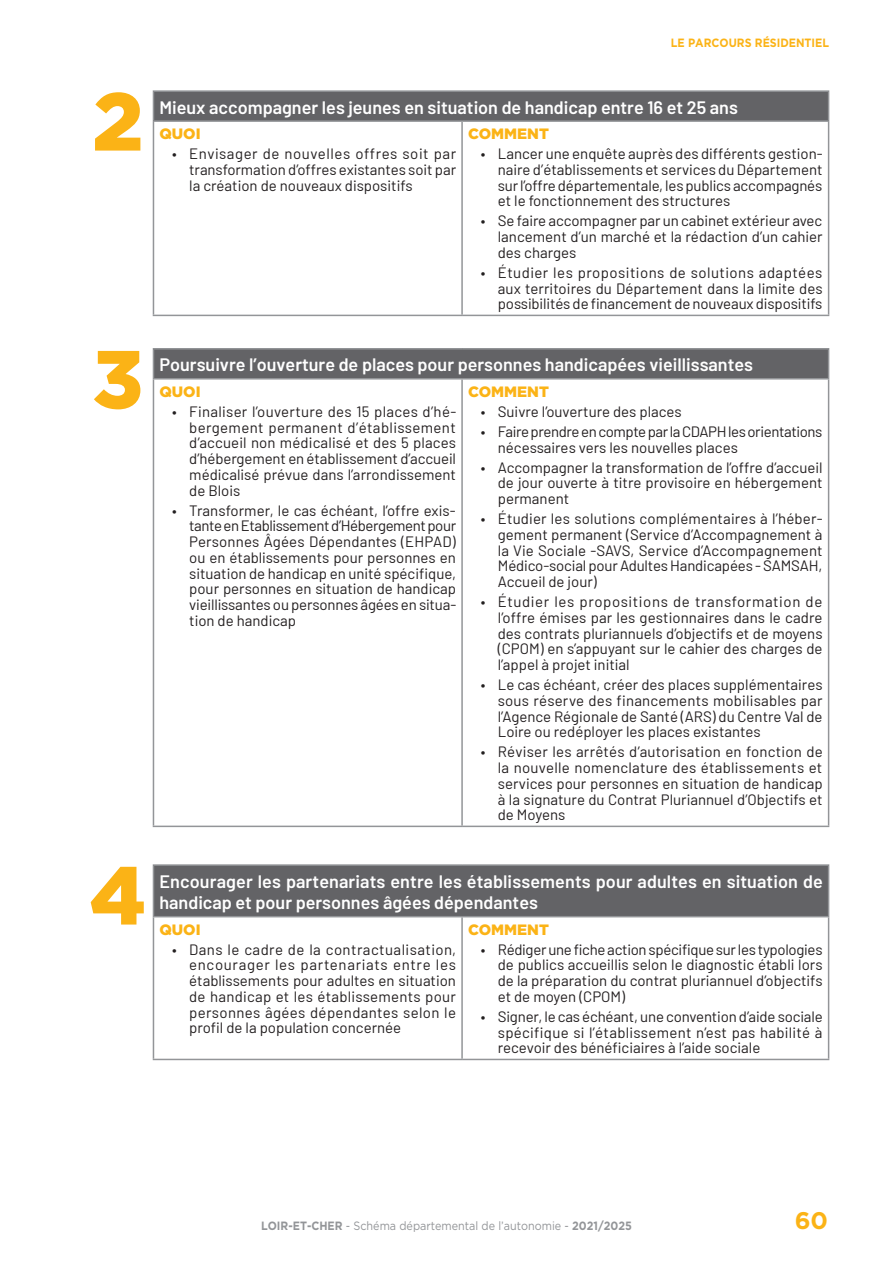
<style>
.page{position:relative;width:893px;height:1263px;background:#fff}
.page>*{position:absolute;margin:0;border:0;box-sizing:border-box;transform-origin:0 0}
.t1{font:900 81.9px "Gotham";color:#fbb316}
.t2{font:700 24px "Gotham";color:#fbb316}
.t3{font:600 18px/21.6px "Barlow";color:#fff}
.t4{font:15px/15.8px "Barlow";color:#231f20;text-align:justify}
.t5{font:15px/15.8px "Barlow";letter-spacing:-.025em;color:#231f20}
.t6{font:900 15px "Gotham";color:#fbb316}
.t7{font:12px "Gotham";color:#939598;scale:.9 1}
.t8{font:700 12px "Gotham";color:#fbb316;scale:.9 1}
.s1{font-weight:700}
</style>
<div class="page">
<div style="left:153px;top:91px;width:676px;height:30px;background:#636366"></div>
<svg style="left:154px;top:122px;width:674px;height:193px"></svg>
<hr style="left:153px;top:90px;width:309px;height:2px;background:#939598">
<svg style="left:153px;top:92px;width:1px;height:28px"></svg>
<hr style="left:462px;top:90px;width:367px;height:2px;background:#939598">
<svg style="left:828px;top:92px;width:1px;height:28px"></svg>
<hr style="left:153px;top:120px;width:309px;height:2px;background:#939598">
<hr style="left:153px;top:122px;width:1px;height:193px;background:#939598">
<hr style="left:462px;top:120px;width:367px;height:2px;background:#939598">
<hr style="left:461px;top:122px;width:2px;height:193px;background:#939598">
<hr style="left:828px;top:122px;width:1px;height:193px;background:#939598">
<hr style="left:153px;top:315px;width:309px;height:1px;background:#939598">
<hr style="left:462px;top:315px;width:367px;height:1px;background:#939598">
<div style="left:153px;top:865px;width:676px;height:52px;background:#636366"></div>
<svg style="left:154px;top:917px;width:674px;height:142px"></svg>
<hr style="left:153px;top:864px;width:309px;height:2px;background:#939598">
<hr style="left:153px;top:866px;width:1px;height:50px;background:#939598">
<hr style="left:462px;top:864px;width:367px;height:2px;background:#939598">
<hr style="left:828px;top:866px;width:1px;height:50px;background:#939598">
<hr style="left:153px;top:916px;width:309px;height:1px;background:#939598">
<hr style="left:153px;top:917px;width:1px;height:142px;background:#939598">
<hr style="left:462px;top:916px;width:367px;height:1px;background:#939598">
<hr style="left:461px;top:917px;width:2px;height:142px;background:#939598">
<hr style="left:828px;top:917px;width:1px;height:142px;background:#939598">
<hr style="left:153px;top:1059px;width:309px;height:1px;background:#939598">
<hr style="left:462px;top:1059px;width:367px;height:1px;background:#939598">
<div style="left:153px;top:349px;width:676px;height:30px;background:#636366"></div>
<svg style="left:154px;top:380px;width:674px;height:446px"></svg>
<hr style="left:153px;top:348px;width:309px;height:2px;background:#939598">
<svg style="left:153px;top:350px;width:1px;height:28px"></svg>
<hr style="left:462px;top:348px;width:367px;height:2px;background:#939598">
<svg style="left:828px;top:350px;width:1px;height:28px"></svg>
<hr style="left:153px;top:378px;width:309px;height:2px;background:#939598">
<hr style="left:153px;top:380px;width:1px;height:446px;background:#939598">
<hr style="left:462px;top:378px;width:367px;height:2px;background:#939598">
<hr style="left:461px;top:380px;width:2px;height:446px;background:#939598">
<hr style="left:828px;top:380px;width:1px;height:446px;background:#939598">
<hr style="left:153px;top:826px;width:309px;height:1px;background:#939598">
<hr style="left:462px;top:826px;width:367px;height:1px;background:#939598">
<p class="t8" style="left:671px;top:35px;width:177px">LE PARCOURS RÉSIDENTIEL</p>
<h1 class="t1" style="left:92px;top:65px;width:53px">2</h1>
<h1 class="t1" style="left:92px;top:323px;width:52px">3</h1>
<p class="t3" style="left:159px;top:96px;width:580px">Mieux accompagner les jeunes en situation de handicap entre 16 et 25 ans</p>
<p class="t6" style="left:159px;top:123px;width:43px">QUOI</p>
<p class="t4" style="left:189px;top:145px;width:268px;text-indent:-17px">• Envisager de nouvelles offres soit par transformation d’offres existantes soit par la création de nouveaux dispositifs</p>
<p class="t6" style="left:468px;top:123px;width:82px">COMMENT</p>
<p class="t4" style="left:498px;top:145px;width:326px;text-indent:-17px">• Lancer une enquête auprès des différents gestion&shy;naire d’établissements et services du Département sur l’offre départementale, les publics accompagnés et le fonctionnement des structures</p>
<p class="t4" style="left:498px;top:213px;width:326px;text-indent:-17px">• Se faire accompagner par un cabinet extérieur avec lancement d’un marché et la rédaction d’un cahier des charges</p>
<p class="t4" style="left:498px;top:264px;width:326px;text-indent:-17px">• Étudier les propositions de solutions adaptées aux territoires du Département dans la limite des possibilités de financement de nouveaux dispositifs</p>
<p class="t3" style="left:159px;top:354px;width:595px">Poursuivre l’ouverture de places pour personnes handicapées vieillissantes</p>
<p class="t6" style="left:159px;top:381px;width:43px">QUOI</p>
<p class="t4" style="left:189px;top:403px;width:268px;text-indent:-17px">• Finaliser l’ouverture des 15 places d’hé&shy;bergement permanent d’établissement d’accueil non médicalisé et des 5 places d’hébergement en établissement d’accueil médicalisé prévue dans l’arrondissement de Blois</p>
<p class="t4" style="left:189px;top:502px;width:268px;text-indent:-17px">• Transformer, le cas échéant, l’offre exis&shy;tante en Etablissement d’Hébergement pour Personnes Âgées Dépendantes (EHPAD) ou en établissements pour personnes en situation de handicap en unité spécifique, pour personnes en situation de handicap vieillissantes ou personnes âgées en situa&shy;tion de handicap</p>
<p class="t6" style="left:468px;top:381px;width:82px">COMMENT</p>
<p class="t4" style="left:481px;top:403px;width:202px">• Suivre l’ouverture des places</p>
<p class="t5" style="left:498px;top:423px;width:326px;text-indent:-17px">• Faire prendre en compte par la CDAPH les orientations nécessaires vers les nouvelles places</p>
<p class="t4" style="left:498px;top:459px;width:326px;text-indent:-17px">• Accompagner la transformation de l’offre d’accueil de jour ouverte à titre provisoire en hébergement permanent</p>
<p class="t4" style="left:498px;top:510px;width:326px;text-indent:-17px">• Étudier les solutions complémentaires à l’héber&shy;gement permanent (Service d’Accompagnement à la Vie Sociale -SAVS, Service d’Accompagnement Médico-social pour Adultes Handicapées - SAMSAH, Accueil de jour)</p>
<p class="t4" style="left:498px;top:593px;width:326px;text-indent:-17px">• Étudier les propositions de transformation de l’offre émises par les gestionnaires dans le cadre des contrats pluriannuels d’objectifs et de moyens (CPOM) en s’appuyant sur le cahier des charges de l’appel à projet initial</p>
<p class="t4" style="left:498px;top:676px;width:326px;text-indent:-17px">• Le cas échéant, créer des places supplémentaires sous réserve des financements mobilisables par l’Agence Régionale de Santé (ARS) du Centre Val de Loire ou redéployer les places existantes</p>
<p class="t4" style="left:498px;top:744px;width:326px;text-indent:-17px">• Réviser les arrêtés d’autorisation en fonction de la nouvelle nomenclature des établissements et services pour personnes en situation de handicap à la signature du Contrat Pluriannuel d’Objectifs et de Moyens</p>
<h1 class="t1" style="left:90px;top:839px;width:58px">4</h1>
<p class="t3" style="left:159px;top:870px;width:665px">Encourager les partenariats entre les établissements pour adultes en situation de handicap et pour personnes âgées dépendantes</p>
<p class="t6" style="left:159px;top:919px;width:43px">QUOI</p>
<p class="t4" style="left:189px;top:941px;width:268px;text-indent:-17px">• Dans le cadre de la contractualisation, encourager les partenariats entre les établissements pour adultes en situation de handicap et les établissements pour personnes âgées dépendantes selon le profil de la population concernée</p>
<p class="t6" style="left:468px;top:919px;width:82px">COMMENT</p>
<p class="t4" style="left:498px;top:941px;width:326px;text-indent:-17px">• Rédiger une fiche action spécifique sur les typologies de publics accueillis selon le diagnostic établi lors de la préparation du contrat pluriannuel d’objectifs et de moyen (CPOM)</p>
<p class="t4" style="left:498px;top:1008px;width:326px;text-indent:-17px">• Signer, le cas échéant, une convention d’aide sociale spécifique si l’établissement n’est pas habilité à recevoir des bénéficiaires à l’aide sociale</p>
<p class="t7" style="left:261px;top:1218px;width:414px"><span class="s1">LOIR-ET-CHER</span> - Schéma départemental de l’autonomie - <span class="s1">2021/2025</span></p>
<h2 class="t2" style="left:795px;top:1204px;width:35px">60</h2>
</div>
